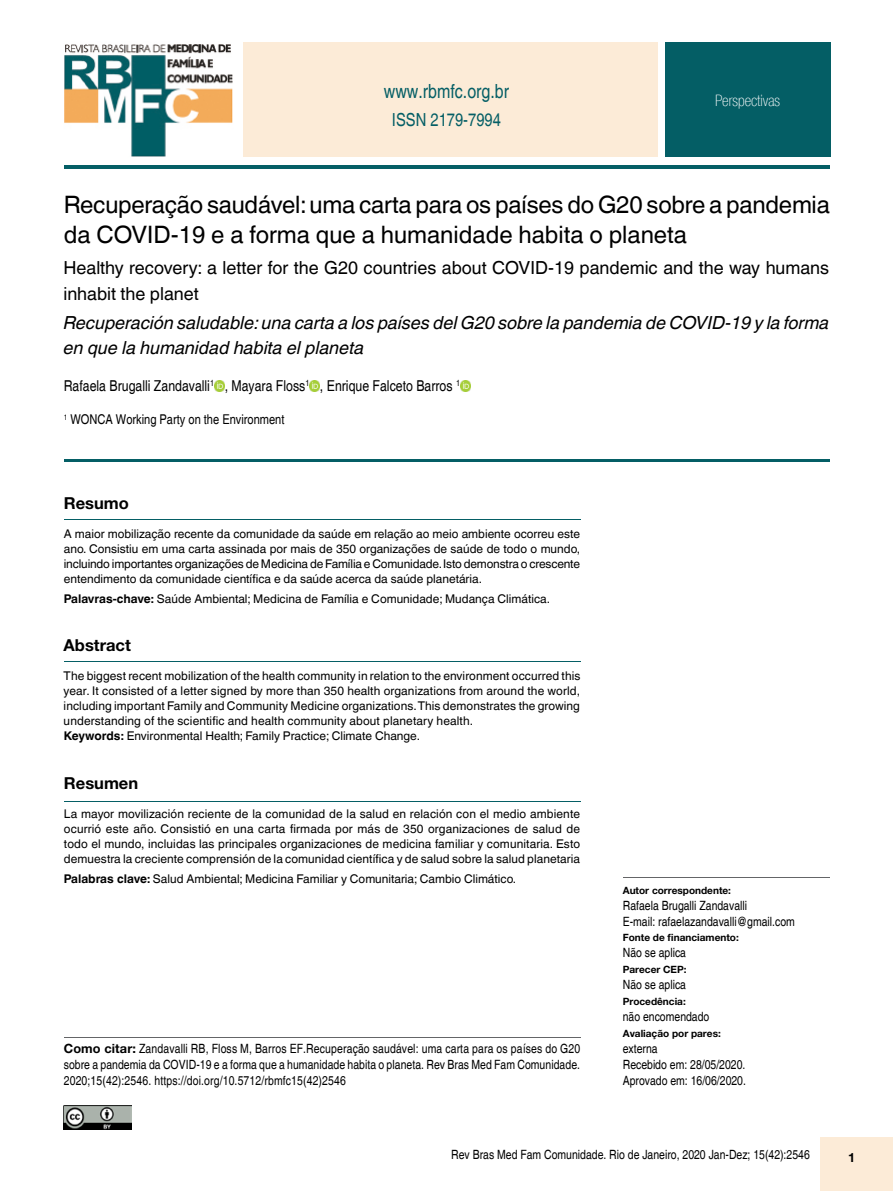
<style>
.page{position:relative;width:893px;height:1191px;background:#fff}
.page>*{position:absolute;margin:0;border:0;box-sizing:border-box;transform-origin:0 0}
.t1{font:24px/30px "Helvetica World";letter-spacing:-.01em;color:#000}
.t2{font:condensed 19.5px "Helvetica";color:#045e65}
.t3{font:italic 18px/25.5px "Helvetica World";color:#000}
.t4{font:18px/25.5px "Helvetica World";color:#000}
.t5{font:condensed 18px "Helvetica";color:#045e65}
.t6{font:700 16.5px "Helvetica Neue";color:#000}
.t7{font:100 condensed 15.75px "Helvetica Neue LT Com";color:#fff}
.t8{font:condensed 15px "Helvetica";color:#000}
.t9{font:condensed 13.5px "Helvetica";color:#000}
.t10{font:condensed 12.75px/15.9px "Helvetica";color:#000}
.t11{font:700 12.75px "Helvetica Neue";color:#000}
.t12{font:12px/15px "Helvetica World";color:#000;text-align:justify}
.t13{font:700 10.05px "Helvetica Neue";color:#000}
.s1{font-weight:700}
.s2{font-family:"Helvetica Neue";font-weight:700;font-stretch:normal}
</style>
<div class="page">
<div style="left:821px;top:1137px;width:72px;height:54px;background:#fcebd7"></div>
<svg style="left:214px;top:381px;width:11px;height:10px"></svg>
<svg style="left:309px;top:381px;width:11px;height:10px"></svg>
<svg style="left:460px;top:381px;width:11px;height:10px"></svg>
<hr style="left:64px;top:165px;width:765px;height:4px;background:#045e65">
<div style="left:243px;top:43px;width:414px;height:114px;background:#fcebd7"></div>
<div style="left:665px;top:43px;width:165px;height:114px;background:#045e65"></div>
<img style="left:64px;top:44px;width:169px;height:113px">
<hr style="left:64px;top:459px;width:765px;height:2px;background:#045e65">
<hr style="left:64px;top:1036px;width:516px;height:1px;background:#646567">
<hr style="left:623px;top:876px;width:206px;height:1px;background:#646567">
<img style="left:64px;top:1106px;width:68px;height:23px">
<hr style="left:64px;top:519px;width:516px;height:1px;background:#045e65">
<hr style="left:64px;top:661px;width:516px;height:1px;background:#045e65">
<hr style="left:64px;top:801px;width:516px;height:1px;background:#045e65">
<h2 class="t2" style="left:384px;top:80px;width:127px">www.rbmfc.org.br</h2>
<h3 class="t7" style="left:715px;top:92px;width:66px">Perspectivas</h3>
<h3 class="t5" style="left:392px;top:110px;width:111px">ISSN 2179-7994</h3>
<h1 class="t1" style="left:64px;top:190px;width:768px">Recuperação saudável: uma carta para os países do G20 sobre a pandemia da COVID-19 e a forma que a humanidade habita o planeta</h1>
<h3 class="t4" style="left:63px;top:255px;width:767px">Healthy recovery: a letter for the G20 countries about COVID-19 pandemic and the way humans inhabit the planet</h3>
<h3 class="t3" style="left:63px;top:310px;width:767px">Recuperación saludable: una carta a los países del G20 sobre la pandemia de COVID-19 y la forma en que la humanidad habita el planeta</h3>
<p class="t8" style="left:64px;top:377px;width:398px">Rafaela Brugalli Zandavalli<sup>1</sup> , Mayara Floss<sup>1</sup> , Enrique Falceto Barros <sup>1</sup></p>
<p class="t9" style="left:64px;top:412px;width:222px"><sup>1</sup> WONCA Working Party on the Environment</p>
<h3 class="t6" style="left:64px;top:493px;width:67px">Resumo</h3>
<p class="t12" style="left:64px;top:527px;width:518px">A maior mobilização recente da comunidade da saúde em relação ao meio ambiente ocorreu este ano. Consistiu em uma carta assinada por mais de 350 organizações de saúde de todo o mundo, incluindo importantes organizações de Medicina de Família e Comunidade. Isto demonstra o crescente entendimento da comunidade científica e da saúde acerca da saúde planetária.</p>
<p class="t12" style="left:64px;top:591px;width:488px"><span class="s1">Palavras-chave:</span> Saúde Ambiental; Medicina de Família e Comunidade; Mudança Climática.</p>
<h3 class="t6" style="left:64px;top:634px;width:69px">Abstract</h3>
<p class="t12" style="left:64px;top:668px;width:518px">The biggest recent mobilization of the health community in relation to the environment occurred this year. It consisted of a letter signed by more than 350 health organizations from around the world, including important Family and Community Medicine organizations. This demonstrates the growing understanding of the scientific and health community about planetary health.</p>
<p class="t12" style="left:64px;top:728px;width:358px"><span class="s1">Keywords:</span> Environmental Health; Family Practice; Climate Change.</p>
<h3 class="t6" style="left:64px;top:773px;width:76px">Resumen</h3>
<p class="t12" style="left:64px;top:806px;width:518px">La mayor movilización reciente de la comunidad de la salud en relación con el medio ambiente ocurrió este año. Consistió en una carta firmada por más de 350 organizaciones de salud de todo el mundo, incluidas las principales organizaciones de medicina familiar y comunitaria. Esto demuestra la creciente comprensión de la comunidad científica y de salud sobre la salud planetaria</p>
<p class="t12" style="left:64px;top:871px;width:454px"><span class="s1">Palabras clave:</span> Salud Ambiental; Medicina Familiar y Comunitaria; Cambio Climático.</p>
<p class="t10" style="left:64px;top:1041px;width:518px;text-align:justify"><span class="s2">Como citar:</span> Zandavalli RB, Floss M, Barros EF.Recuperação saudável: uma carta para os países do G20 sobre a pandemia da COVID-19 e a forma que a humanidade habita o planeta. Rev Bras Med Fam Comunidade.<br>2020;15(42):2546. https://doi.org/10.5712/rbmfc15(42)2546</p>
<p class="t13" style="left:623px;top:884px;width:110px">Autor correspondente:</p>
<p class="t10" style="left:623px;top:897px;width:174px">Rafaela Brugalli Zandavalli<br>E-mail: rafaelazandavalli@gmail.com</p>
<p class="t13" style="left:623px;top:931px;width:118px">Fonte de financiamento:</p>
<p class="t10" style="left:623px;top:945px;width:65px">Não se aplica</p>
<p class="t13" style="left:623px;top:963px;width:65px">Parecer CEP:</p>
<p class="t10" style="left:623px;top:977px;width:65px">Não se aplica</p>
<p class="t13" style="left:623px;top:995px;width:65px">Procedência:</p>
<p class="t10" style="left:623px;top:1008px;width:88px">não encomendado</p>
<p class="t13" style="left:623px;top:1027px;width:100px">Avaliação por pares:</p>
<p class="t10" style="left:623px;top:1040px;width:125px">externa<br>Recebido em: 28/05/2020.<br>Aprovado em: 16/06/2020.</p>
<p class="t10" style="left:451px;top:1146px;width:360px">Rev Bras Med Fam Comunidade. Rio de Janeiro, 2020 Jan-Dez; 15(42):2546</p>
<p class="t11" style="left:848px;top:1149px;width:9px">1</p>
</div>
